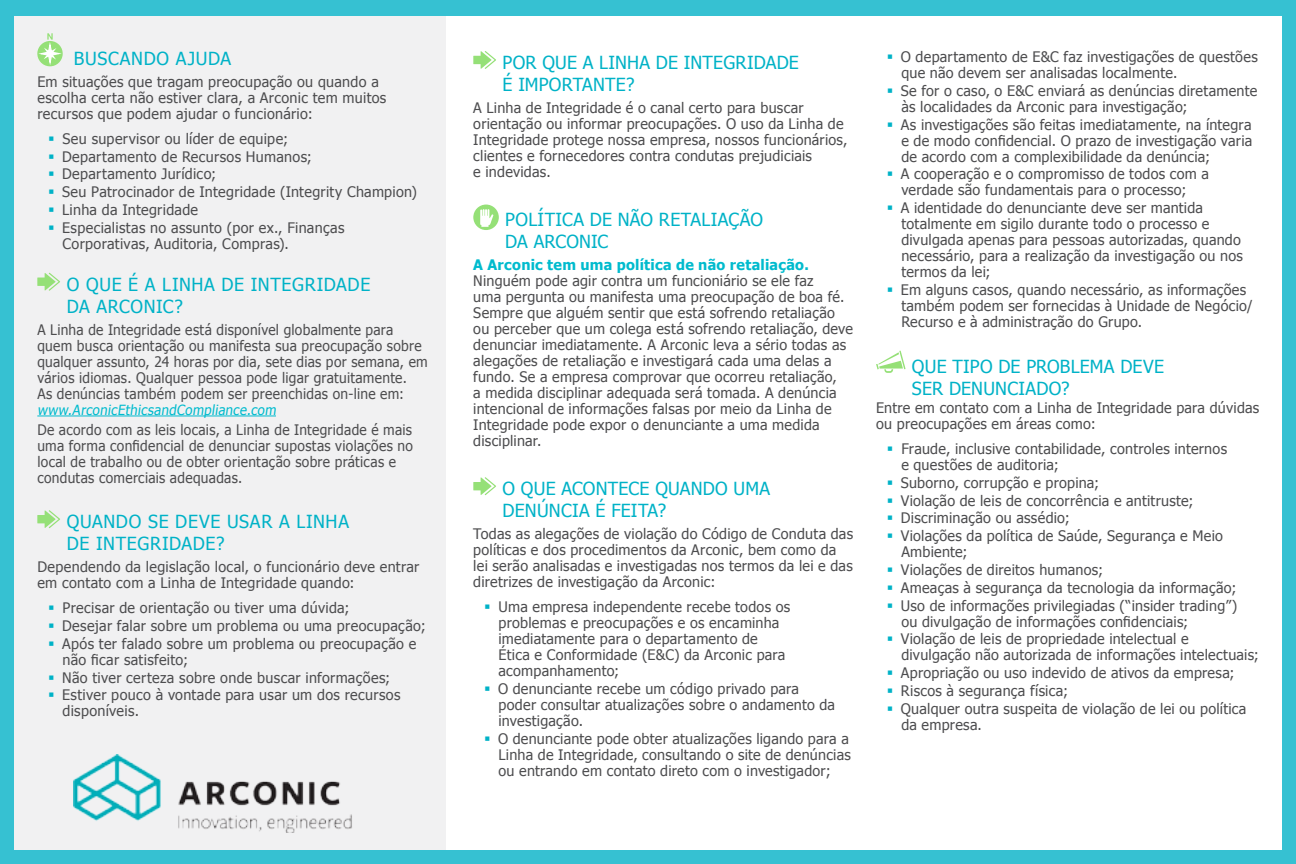
<style>
.page{position:relative;width:1296px;height:864px;background:#fff}
.page>*{position:absolute;margin:0;border:0;box-sizing:border-box;transform-origin:0 0}
.t1{font:18px/22px "Tahoma";letter-spacing:.015em;color:#00b2c7}
.t2{font:18px/22px "Tahoma";letter-spacing:.04em;color:#00b2c7}
.t3{font:18px/22px "Tahoma";letter-spacing:.035em;color:#00b2c7}
.t4{font:14.4px/16px "Tahoma";letter-spacing:.02em;color:#4d4d4f}
.t5{font:14.4px/16px "Tahoma";letter-spacing:.02em;color:#4d4d4f;scale:.95 1}
.t6{font:700 14.4px "Tahoma";letter-spacing:.02em;color:#00bbce}
.t7{font:14px "Tahoma";color:#00bbce;scale:.95 1}
</style>
<div class="page">
<div style="left:14px;top:15px;width:432px;height:835px;background:#f1f1f2"></div>
<div style="left:0;top:850px;width:1296px;height:14px;background:#36c1d2"></div>
<div style="left:1282px;top:0;width:14px;height:864px;background:#36c1d2"></div>
<div style="left:0;top:0;width:14px;height:864px;background:#36c1d2"></div>
<svg style="left:37px;top:33px;width:26px;height:34px"></svg>
<div style="left:0;top:0;width:1296px;height:15px;background:#36c1d2"></div>
<img style="left:73px;top:755px;width:279px;height:77px">
<svg style="left:473px;top:51px;width:23px;height:18px"></svg>
<div style="left:473px;top:205px;width:26px;height:25px;background:#95e077;border-radius:50%"></div>
<svg style="left:480px;top:209px;width:13px;height:18px"></svg>
<svg style="left:473px;top:477px;width:23px;height:18px"></svg>
<svg style="left:876px;top:350px;width:30px;height:23px"></svg>
<hr style="left:37px;top:416px;width:239px;height:1px;background:#00bbce">
<svg style="left:37px;top:273px;width:23px;height:18px"></svg>
<svg style="left:37px;top:510px;width:23px;height:18px"></svg>
<p class="t2" style="left:74px;top:46px;width:159px">BUSCANDO AJUDA</p>
<p class="t4" style="left:37px;top:73px;width:351px">Em situações que tragam preocupação ou quando a escolha certa não estiver clara, a Arconic tem muitos recursos que podem ajudar o funcionário:</p>
<p class="t4" style="left:62px;top:129px;width:356px;line-height:17.8px">Seu supervisor ou líder de equipe;<br>Departamento de Recursos Humanos;<br>Departamento Jurídico;<br>Seu Patrocinador de Integridade (Integrity Champion)<br>Linha da Integridade<br>Especialistas no assunto (por ex., Finanças</p>
<p class="t4" style="left:63px;top:235px;width:228px">Corporativas, Auditoria, Compras).</p>
<p class="t3" style="left:67px;top:272px;width:305px">O QUE É A LINHA DE INTEGRIDADE<br>DA ARCONIC?</p>
<p class="t5" style="left:37px;top:321px;width:413px">A Linha de Integridade está disponível globalmente para quem busca orientação ou manifesta sua preocupação sobre qualquer assunto, 24 horas por dia, sete dias por semana, em vários idiomas. Qualquer pessoa pode ligar gratuitamente.<br>As denúncias também podem ser preenchidas on-line em:</p>
<p class="t7" style="left:37px;top:400px;width:255px">www.ArconicEthicsandCompliance.com</p>
<p class="t5" style="left:37px;top:422px;width:397px">De acordo com as leis locais, a Linha de Integridade é mais uma forma confidencial de denunciar supostas violações no local de trabalho ou de obter orientação sobre práticas e condutas comerciais adequadas.</p>
<p class="t2" style="left:67px;top:510px;width:284px">QUANDO SE DEVE USAR A LINHA<br>DE INTEGRIDADE?</p>
<p class="t4" style="left:37px;top:558px;width:384px">Dependendo da legislação local, o funcionário deve entrar em contato com a Linha de Integridade quando:</p>
<p class="t4" style="left:62px;top:598px;width:365px;line-height:17.8px">Precisar de orientação ou tiver uma dúvida;<br>Desejar falar sobre um problema ou uma preocupação;<br>Após ter falado sobre um problema ou preocupação e</p>
<p class="t4" style="left:62px;top:650px;width:340px;line-height:17.8px">não ficar satisfeito;<br>Não tiver certeza sobre onde buscar informações;<br>Estiver pouco à vontade para usar um dos recursos</p>
<p class="t4" style="left:63px;top:703px;width:78px">disponíveis.</p>
<p class="t1" style="left:503px;top:51px;width:298px">POR QUE A LINHA DE INTEGRIDADE<br>É IMPORTANTE?</p>
<p class="t4" style="left:473px;top:99px;width:376px">A Linha de Integridade é o canal certo para buscar orientação ou informar preocupações. O uso da Linha de Integridade protege nossa empresa, nossos funcionários, clientes e fornecedores contra condutas prejudiciais<br>e indevidas.</p>
<p class="t1" style="left:505px;top:208px;width:259px">POLÍTICA DE NÃO RETALIAÇÃO<br>DA ARCONIC</p>
<p class="t6" style="left:473px;top:255px;width:337px">A Arconic tem uma política de não retaliação.</p>
<p class="t4" style="left:473px;top:272px;width:381px">Ninguém pode agir contra um funcioniário se ele faz<br>uma pergunta ou manifesta uma preocupação de boa fé.<br>Sempre que alguém sentir que está sofrendo retaliação ou perceber que um colega está sofrendo retaliação, deve denunciar imediatamente. A Arconic leva a sério todas as alegações de retaliação e investigará cada uma delas a fundo. Se a empresa comprovar que ocorreu retaliação,<br>a medida disciplinar adequada será tomada. A denúncia intencional de informações falsas por meio da Linha de Integridade pode expor o denunciante a uma medida disciplinar.</p>
<p class="t1" style="left:503px;top:477px;width:269px">O QUE ACONTECE QUANDO UMA<br>DENÚNCIA É FEITA?</p>
<p class="t4" style="left:473px;top:525px;width:381px">Todas as alegações de violação do Código de Conduta das políticas e dos procedimentos da Arconic, bem como da lei serão analisadas e investigadas nos termos da lei e das diretrizes de investigação da Arconic:</p>
<p class="t4" style="left:499px;top:598px;width:293px">Uma empresa independente recebe todos os problemas e preocupações e os encaminha imediatamente para o departamento de Ética e Conformidade (E&amp;C) da Arconic para acompanhamento;</p>
<p class="t4" style="left:498px;top:680px;width:339px">O denunciante recebe um código privado para poder consultar atualizações sobre o andamento da investigação.</p>
<p class="t4" style="left:498px;top:730px;width:354px">O denunciante pode obter atualizações ligando para a<br>Linha de Integridade, consultando o site de denúncias ou entrando em contato direto com o investigador;</p>
<p class="t4" style="left:901px;top:48px;width:358px">O departamento de E&amp;C faz investigações de questões que não devem ser analisadas localmente.</p>
<p class="t4" style="left:901px;top:82px;width:358px">Se for o caso, o E&amp;C enviará as denúncias diretamente às localidades da Arconic para investigação;</p>
<p class="t4" style="left:901px;top:116px;width:353px;text-align:justify">As investigações são feitas imediatamente, na íntegra e de modo confidencial. O prazo de investigação varia de acordo com a complexibilidade da denúncia;</p>
<p class="t4" style="left:901px;top:166px;width:310px">A cooperação e o compromisso de todos com a verdade são fundamentais para o processo;</p>
<p class="t4" style="left:901px;top:199px;width:344px">A identidade do denunciante deve ser mantida totalmente em sigilo durante todo o processo e divulgada apenas para pessoas autorizadas, quando necessário, para a realização da investigação ou nos termos da lei;</p>
<p class="t4" style="left:901px;top:281px;width:353px">Em alguns casos, quando necessário, as informações também podem ser fornecidas à Unidade de Negócio/<br>Recurso e à administração do Grupo.</p>
<p class="t1" style="left:912px;top:355px;width:254px">QUE TIPO DE PROBLEMA DEVE<br>SER DENUNCIADO?</p>
<p class="t4" style="left:876px;top:399px;width:385px">Entre em contato com a Linha de Integridade para dúvidas ou preocupações em áreas como:</p>
<p class="t4" style="left:901px;top:440px;width:327px">Fraude, inclusive contabilidade, controles internos e questões de auditoria;</p>
<p class="t4" style="left:901px;top:473px;width:324px;line-height:17.8px">Suborno, corrupção e propina;<br>Violação de leis de concorrência e antitruste; Discriminação ou assédio;<br>Violações da política de Saúde, Segurança e Meio</p>
<p class="t4" style="left:901px;top:542px;width:338px;line-height:17.8px">Ambiente;<br>Violações de direitos humanos;<br>Ameaças à segurança da tecnologia da informação; Uso de informações privilegiadas (“insider trading”)</p>
<p class="t4" style="left:901px;top:612px;width:289px;line-height:17.8px">ou divulgação de informações confidenciais;<br>Violação de leis de propriedade intelectual e</p>
<p class="t4" style="left:901px;top:646px;width:360px;line-height:17.8px">divulgação não autorizada de informações intelectuais; Apropriação ou uso indevido de ativos da empresa; Riscos à segurança física;<br>Qualquer outra suspeita de violação de lei ou política</p>
<p class="t4" style="left:901px;top:716px;width:82px">da empresa.</p>
</div>
